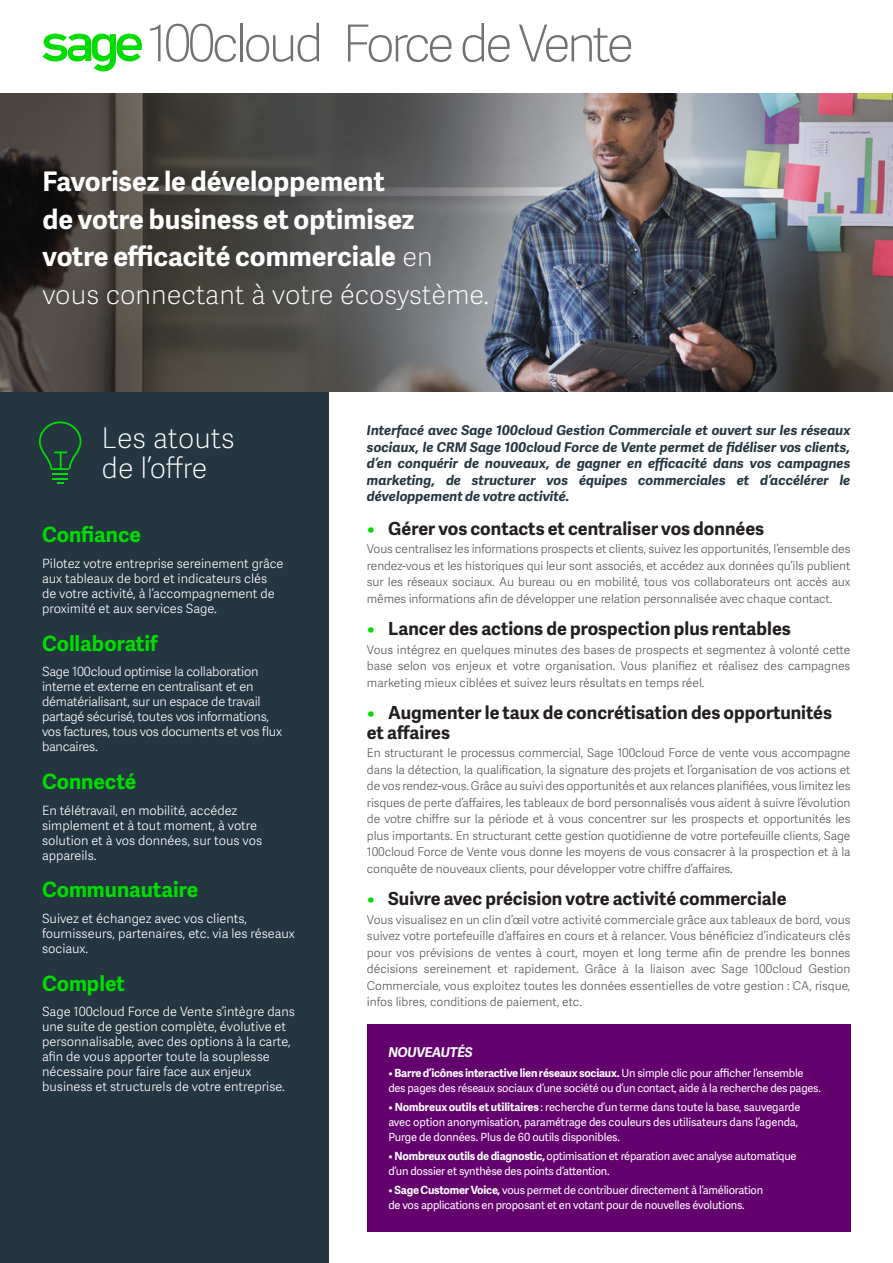
<style>
.page{position:relative;width:893px;height:1263px;background:#fff}
.page>*{position:absolute;margin:0;border:0;box-sizing:border-box;transform-origin:0 0}
.Ligne_titre__gauche{font:51px "Adelle Sans SAGE Th";letter-spacing:-.075em;color:#707372}
.Ligne_titre__gauche-2{font:28.5px "Adelle Sans SAGE Th";letter-spacing:-.005em;color:#fff}
.Grand_titre{font:27px/37.5px "Adelle Sans SAGE Th";color:#fff}
.Grand_titre-2{font:700 27px "Adelle Sans SAGE";color:#fff}
.Petit_Titre_ital_non{font:700 21px "Adelle Sans SAGE";color:#00dc00}
.t1{font:700 18px/19.5px "Adelle Sans SAGE";color:#231f20}
.Chapo_Mid_Cyan{font:italic 700 13.5px/16.5px "Adelle Sans SAGE";color:#243741;text-align:justify}
.Titre_encadré{font:italic 700 13.5px "Adelle Sans SAGE";letter-spacing:-.02em;color:#fff}
.Body_sidebar{font:12.75px/15px "Adelle Sans SAGE Lt";color:#fff}
.Body_sidebar-2{font:12.75px/15px "Adelle Sans SAGE Lt";letter-spacing:-.02em;color:#fff}
.Body_8pt{font:12px/16.5px "Adelle Sans SAGE Lt";letter-spacing:-.01em;color:#54585a;text-align:justify}
.Titre_encadré-2{font:11.25px/15px "Adelle Sans SAGE";letter-spacing:-.02em;color:#fff}
.s1{font-family:"Adelle Sans SAGE";font-weight:700}
.s2{color:#00dc00}
.s3{font-weight:700}
</style>
<div class="page">
<div style="left:0;top:392px;width:329px;height:871px;background:#243741"></div>
<img style="left:0;top:94px;width:893px;height:297px">
<svg style="left:43px;top:34px;width:99px;height:38px"></svg>
<svg style="left:39px;top:421px;width:42px;height:63px"></svg>
<div style="left:367px;top:1024px;width:483px;height:208px;background:#64006e"></div>
<p class="Ligne_titre__gauche" style="left:147px;top:7px;width:488px">100cloud Force de Vente</p>
<p class="Grand_titre-2" style="left:43px;top:162px;width:344px">Favorisez le développement</p>
<p class="Grand_titre-2" style="left:43px;top:199px;width:373px">de votre business et optimisez</p>
<p class="Grand_titre" style="left:43px;top:237px;width:448px"><span class="s1">votre efficacité commerciale</span> en vous connectant à votre écosystème.</p>
<p class="Ligne_titre__gauche-2" style="left:102px;top:418px;width:135px">Les atouts</p>
<p class="Ligne_titre__gauche-2" style="left:102px;top:448px;width:107px">de l’offre</p>
<p class="Petit_Titre_ital_non" style="left:42px;top:519px;width:101px">Confiance</p>
<p class="Body_sidebar" style="left:42px;top:555px;width:243px">Pilotez votre entreprise sereinement grâce aux tableaux de bord et indicateurs clés de votre activité, à l’accompagnement de proximité et aux services Sage.</p>
<p class="Petit_Titre_ital_non" style="left:42px;top:628px;width:117px">Collaboratif</p>
<p class="Body_sidebar-2" style="left:42px;top:664px;width:242px">Sage 100cloud optimise la collaboration interne et externe en centralisant et en dématérialisant, sur un espace de travail partagé sécurisé, toutes vos informations, vos factures, tous vos documents et vos flux bancaires.</p>
<p class="Petit_Titre_ital_non" style="left:42px;top:766px;width:96px">Connecté</p>
<p class="Body_sidebar" style="left:42px;top:802px;width:222px">En télétravail, en mobilité, accédez simplement et à tout moment, à votre solution et à vos données, sur tous vos appareils.</p>
<p class="Petit_Titre_ital_non" style="left:42px;top:874px;width:158px">Communautaire</p>
<p class="Body_sidebar" style="left:42px;top:910px;width:254px">Suivez et échangez avec vos clients, fournisseurs, partenaires, etc. via les réseaux sociaux.</p>
<p class="Petit_Titre_ital_non" style="left:42px;top:968px;width:84px">Complet</p>
<p class="Body_sidebar" style="left:42px;top:1004px;width:254px">Sage 100cloud Force de Vente s’intègre dans une suite de gestion complète, évolutive et personnalisable, avec des options à la carte, afin de vous apporter toute la souplesse nécessaire pour faire face aux enjeux business et structurels de votre entreprise.</p>
<p class="Chapo_Mid_Cyan" style="left:367px;top:422px;width:485px">Interfacé avec Sage 100cloud Gestion Commerciale et ouvert sur les réseaux sociaux, le CRM Sage 100cloud Force de Vente permet de fidéliser vos clients, d’en conquérir de nouveaux, de gagner en efficacité dans vos campagnes marketing, de structurer vos équipes commerciales et d’accélérer le développement de votre activité.</p>
<p class="t1" style="left:367px;top:518px;width:399px"><span class="s2">•</span> Gérer vos contacts et centraliser vos données</p>
<p class="Body_8pt" style="left:367px;top:541px;width:485px">Vous centralisez les informations prospects et clients, suivez les opportunités, l’ensemble des rendez-vous et les historiques qui leur sont associés, et accédez aux données qu’ils publient sur les réseaux sociaux. Au bureau ou en mobilité, tous vos collaborateurs ont accès aux mêmes informations afin de développer une relation personnalisée avec chaque contact.</p>
<p class="t1" style="left:367px;top:618px;width:425px"><span class="s2">•</span> Lancer des actions de prospection plus rentables</p>
<p class="Body_8pt" style="left:367px;top:641px;width:485px">Vous intégrez en quelques minutes des bases de prospects et segmentez à volonté cette base selon vos enjeux et votre organisation. Vous planifiez et réalisez des campagnes marketing mieux ciblées et suivez leurs résultats en temps réel.</p>
<p class="t1" style="left:367px;top:702px;width:467px"><span class="s2">•</span> Augmenter le taux de concrétisation des opportunités et affaires</p>
<p class="Body_8pt" style="left:367px;top:744px;width:485px">En structurant le processus commercial, Sage 100cloud Force de vente vous accompagne dans la détection, la qualification, la signature des projets et l’organisation de vos actions et de vos rendez-vous. Grâce au suivi des opportunités et aux relances planifiées, vous limitez les risques de perte d’affaires, les tableaux de bord personnalisés vous aident à suivre l’évolution de votre chiffre sur la période et à vous concentrer sur les prospects et opportunités les plus importants. En structurant cette gestion quotidienne de votre portefeuille clients, Sage 100cloud Force de Vente vous donne les moyens de vous consacrer à la prospection et à la conquête de nouveaux clients, pour développer votre chiffre d’affaires.</p>
<p class="t1" style="left:367px;top:888px;width:421px"><span class="s2">•</span> Suivre avec précision votre activité commerciale</p>
<p class="Body_8pt" style="left:367px;top:911px;width:485px">Vous visualisez en un clin d’œil votre activité commerciale grâce aux tableaux de bord, vous suivez votre portefeuille d’affaires en cours et à relancer. Vous bénéficiez d’indicateurs clés pour vos prévisions de ventes à court, moyen et long terme afin de prendre les bonnes décisions sereinement et rapidement. Grâce à la liaison avec Sage 100cloud Gestion Commerciale, vous exploitez toutes les données essentielles de votre gestion : CA, risque, infos libres, conditions de paiement, etc.</p>
<p class="Titre_encadré" style="left:388px;top:1043px;width:86px">NOUVEAUTÉS</p>
<p class="Titre_encadré-2" style="left:388px;top:1065px;width:434px">• <span class="s3">Barre d’icônes interactive lien réseaux sociaux.</span> Un simple clic pour afficher l’ensemble des pages des réseaux sociaux d’une société ou d’un contact, aide à la recherche des pages.</p>
<p class="Titre_encadré-2" style="left:388px;top:1099px;width:413px">• <span class="s3">Nombreux outils et utilitaires</span> : recherche d’un terme dans toute la base, sauvegarde avec option anonymisation, paramétrage des couleurs des utilisateurs dans l’agenda,<br>Purge de données. Plus de 60 outils disponibles.</p>
<p class="Titre_encadré-2" style="left:388px;top:1148px;width:410px">• <span class="s3">Nombreux outils de diagnostic,</span> optimisation et réparation avec analyse automatique d’un dossier et synthèse des points d’attention.</p>
<p class="Titre_encadré-2" style="left:388px;top:1182px;width:376px">• <span class="s3">Sage Customer Voice,</span> vous permet de contribuer directement à l’amélioration de vos applications en proposant et en votant pour de nouvelles évolutions.</p>
</div>
